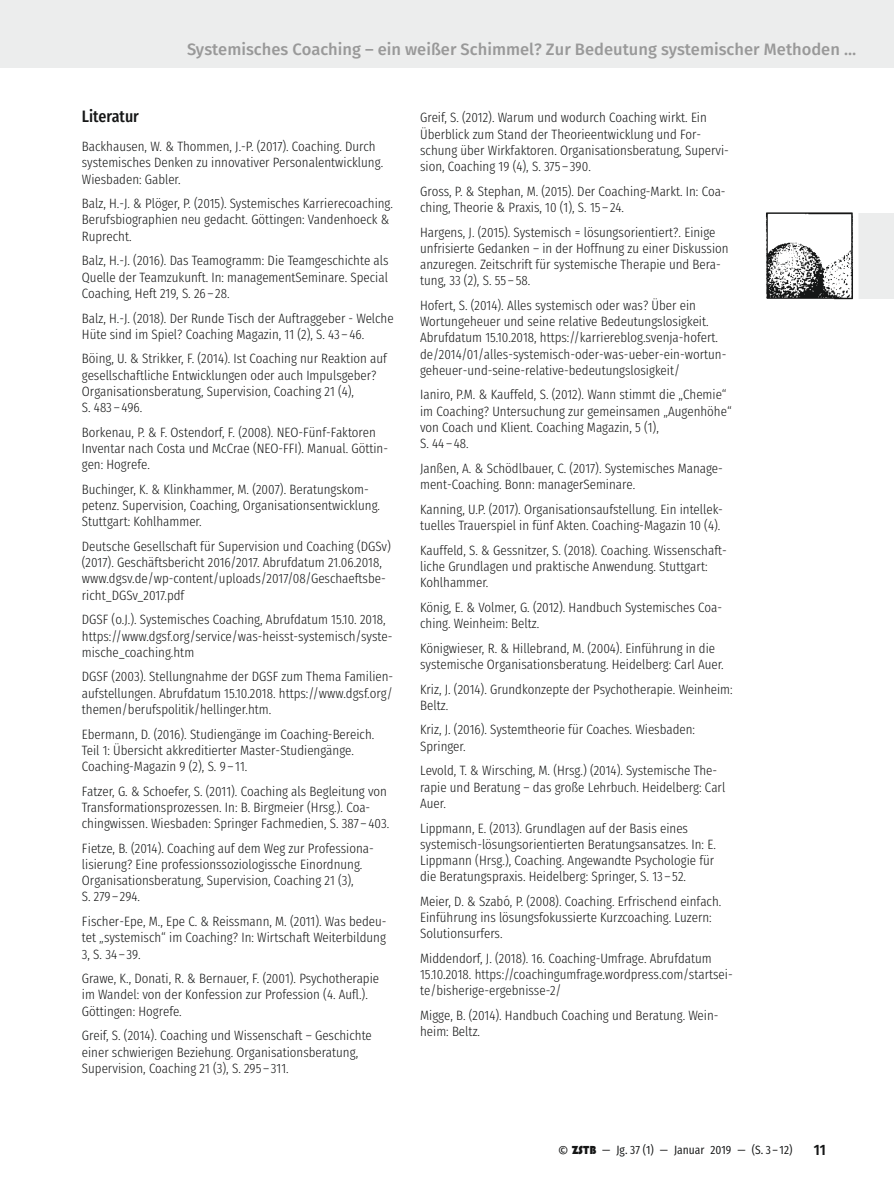
<style>
.page{position:relative;width:894px;height:1193px;background:#fff}
.page>*{position:absolute;margin:0;border:0;box-sizing:border-box;transform-origin:0 0}
.t1{font:500 16.5px "Fira Sans";color:#999}
.t2{font:500 16.5px "Fira Sans Condensed";color:#151616}
.t3{font:600 15px "Fira Sans Condensed";color:#151616}
.t4{font:300 13.5px/16.2px "Fira Sans Condensed";color:#151616}
.t5{font:12px "Fira Sans Condensed";color:#151616}
.s1{font-family:"Fira Sans";font-size:13.5px}
.s2{font-family:"Bauhaus 93"}
</style>
<div class="page">
<div style="left:790px;top:213px;width:103px;height:85px;background:#eceded"></div>
<img style="left:766px;top:212px;width:92px;height:88px">
<hr style="left:0;top:0;width:1px;height:67px;background:#eceded">
<div style="left:1px;top:0;width:892px;height:67px;background:#eceded"></div>
<p class="t1" style="left:187px;top:36px;width:670px">Systemisches Coaching – ein weißer Schimmel? Zur Bedeutung systemischer Methoden …</p>
<p class="t2" style="left:82px;top:101px;width:59px">Literatur</p>
<p class="t4" style="left:82px;top:137px;width:303px">Backhausen, W. &amp; Thommen, J.-P. (2017). Coaching. Durch systemisches Denken zu innovativer Personalentwicklung.<br>Wiesbaden: Gabler.</p>
<p class="t4" style="left:82px;top:194px;width:312px">Balz, H.-J. &amp; Plöger, P. (2015). Systemisches Karrierecoaching.<br>Berufsbiographien neu gedacht. Göttingen: Vandenhoeck &amp;<br>Ruprecht.</p>
<p class="t4" style="left:82px;top:251px;width:308px;text-align:justify">Balz, H.-J. (2016). Das Teamogramm: Die Teamgeschichte als Quelle der Teamzukunft. In: managementSeminare. Special Coaching, Heft 219, S. 26 – 28.</p>
<p class="t4" style="left:82px;top:308px;width:313px">Balz, H.-J. (2018). Der Runde Tisch der Auftraggeber - Welche<br>Hüte sind im Spiel? Coaching Magazin, 11 (2), S. 43 – 46.</p>
<p class="t4" style="left:82px;top:349px;width:306px">Böing, U. &amp; Strikker, F. (2014). Ist Coaching nur Reaktion auf gesellschaftliche Entwicklungen oder auch Impulsgeber?<br>Organisationsberatung, Supervision, Coaching 21 (4),<br>S. 483 – 496.</p>
<p class="t4" style="left:82px;top:422px;width:308px">Borkenau, P. &amp; F. Ostendorf, F. (2008). NEO-Fünf-Faktoren<br>Inventar nach Costa und McCrae (NEO-FFI). Manual. Göttin&shy;gen: Hogrefe.</p>
<p class="t4" style="left:82px;top:480px;width:300px">Buchinger, K. &amp; Klinkhammer, M. (2007). Beratungskom&shy;petenz. Supervision, Coaching, Organisationsentwicklung.<br>Stuttgart: Kohlhammer.</p>
<p class="t4" style="left:82px;top:537px;width:310px">Deutsche Gesellschaft für Supervision und Coaching (DGSv) (2017). Geschäftsbericht 2016/2017. Abrufdatum 21.06.2018, www.dgsv.de/wp-content/uploads/2017/08/Geschaeftsbe&shy;richt_DGSv_2017.pdf</p>
<p class="t4" style="left:82px;top:610px;width:312px">DGSF (o.J.). Systemisches Coaching, Abrufdatum 15.10. 2018, https://www.dgsf.org/service/was-heisst-systemisch/syste&shy;mische_coaching.htm</p>
<p class="t4" style="left:82px;top:667px;width:313px;text-align:justify">DGSF (2003). Stellungnahme der DGSF zum Thema Familien&shy;aufstellungen. Abrufdatum 15.10.2018. https://www.dgsf.org/ themen/berufspolitik/hellinger.htm.</p>
<p class="t4" style="left:82px;top:724px;width:294px">Ebermann, D. (2016). Studiengänge im Coaching-Bereich.<br>Teil 1: Übersicht akkreditierter Master-Studiengänge.<br>Coaching-Magazin 9 (2), S. 9 – 11.</p>
<p class="t4" style="left:82px;top:781px;width:309px">Fatzer, G. &amp; Schoefer, S. (2011). Coaching als Begleitung von<br>Transformationsprozessen. In: B. Birgmeier (Hrsg.). Coa&shy;chingwissen. Wiesbaden: Springer Fachmedien, S. 387 – 403.</p>
<p class="t4" style="left:82px;top:838px;width:293px">Fietze, B. (2014). Coaching auf dem Weg zur Professiona&shy;lisierung? Eine professionssoziologissche Einordnung.<br>Organisationsberatung, Supervision, Coaching 21 (3),<br>S. 279 – 294.</p>
<p class="t4" style="left:82px;top:912px;width:306px;text-align:justify">Fischer-Epe, M., Epe C. &amp; Reissmann, M. (2011). Was bedeu&shy;tet „systemisch“ im Coaching? In: Wirtschaft Weiterbildung 3, S. 34 – 39.</p>
<p class="t4" style="left:82px;top:969px;width:299px">Grawe, K., Donati, R. &amp; Bernauer, F. (2001). Psychotherapie im Wandel: von der Konfession zur Profession (4. Aufl.).<br>Göttingen: Hogrefe.</p>
<p class="t4" style="left:82px;top:1026px;width:291px">Greif, S. (2014). Coaching und Wissenschaft – Geschichte einer schwierigen Beziehung. Organisationsberatung,<br>Supervision, Coaching 21 (3), S. 295 – 311.</p>
<p class="t4" style="left:420px;top:108px;width:310px">Greif, S. (2012). Warum und wodurch Coaching wirkt. Ein Überblick zum Stand der Theorieentwicklung und For&shy;schung über Wirkfaktoren. Organisationsberatung, Supervi&shy;sion, Coaching 19 (4), S. 375 – 390.</p>
<p class="t4" style="left:420px;top:181px;width:307px">Gross, P. &amp; Stephan, M. (2015). Der Coaching-Markt. In: Coa&shy;ching, Theorie &amp; Praxis, 10 (1), S. 15 – 24.</p>
<p class="t4" style="left:420px;top:222px;width:310px">Hargens, J. (2015). Systemisch = lösungsorientiert?. Einige unfrisierte Gedanken – in der Hoffnung zu einer Diskussion anzuregen. Zeitschrift für systemische Therapie und Bera&shy;tung, 33 (2), S. 55 – 58.</p>
<p class="t4" style="left:420px;top:296px;width:308px">Hofert, S. (2014). Alles systemisch oder was? Über ein Wortungeheuer und seine relative Bedeutungslosigkeit.<br>Abrufdatum 15.10.2018, https://karriereblog.svenja-hofert. de/2014/01/alles-systemisch-oder-was-ueber-ein-wortun&shy;geheuer-und-seine-relative-bedeutungslosigkeit/</p>
<p class="t4" style="left:420px;top:385px;width:313px">Ianiro, P.M. &amp; Kauffeld, S. (2012). Wann stimmt die „Chemie“ im Coaching? Untersuchung zur gemeinsamen „Augenhöhe“ von Coach und Klient. Coaching Magazin, 5 (1),<br>S. 44 – 48.</p>
<p class="t4" style="left:420px;top:458px;width:304px">Janßen, A. &amp; Schödlbauer, C. (2017). Systemisches Manage&shy;ment-Coaching. Bonn: managerSeminare.</p>
<p class="t4" style="left:420px;top:499px;width:304px">Kanning, U.P. (2017). Organisationsaufstellung. Ein intellek&shy;tuelles Trauerspiel in fünf Akten. Coaching-Magazin 10 (4).</p>
<p class="t4" style="left:420px;top:540px;width:308px">Kauffeld, S. &amp; Gessnitzer, S. (2018). Coaching. Wissenschaft&shy;liche Grundlagen und praktische Anwendung. Stuttgart:<br>Kohlhammer.</p>
<p class="t4" style="left:420px;top:597px;width:303px">König, E. &amp; Volmer, G. (2012). Handbuch Systemisches Coa&shy;ching. Weinheim: Beltz.</p>
<p class="t4" style="left:420px;top:638px;width:305px">Königwieser, R. &amp; Hillebrand, M. (2004). Einführung in die systemische Organisationsberatung. Heidelberg: Carl Auer.</p>
<p class="t4" style="left:420px;top:679px;width:314px">Kriz, J. (2014). Grundkonzepte der Psychotherapie. Weinheim:<br>Beltz.</p>
<p class="t4" style="left:420px;top:720px;width:276px">Kriz, J. (2016). Systemtheorie für Coaches. Wiesbaden:<br>Springer.</p>
<p class="t4" style="left:420px;top:761px;width:306px">Levold, T. &amp; Wirsching, M. (Hrsg.) (2014). Systemische The&shy;rapie und Beratung – das große Lehrbuch. Heidelberg: Carl<br>Auer.</p>
<p class="t4" style="left:420px;top:818px;width:297px">Lippmann, E. (2013). Grundlagen auf der Basis eines systemisch-lösungsorientierten Beratungsansatzes. In: E.<br>Lippmann (Hrsg.), Coaching. Angewandte Psychologie für die Beratungspraxis. Heidelberg: Springer, S. 13 – 52.</p>
<p class="t4" style="left:420px;top:891px;width:303px">Meier, D. &amp; Szabó, P. (2008). Coaching. Erfrischend einfach.<br>Einführung ins lösungsfokussierte Kurzcoaching. Luzern:<br>Solutionsurfers.</p>
<p class="t4" style="left:420px;top:948px;width:314px">Middendorf, J. (2018). 16. Coaching-Umfrage. Abrufdatum<br>15.10.2018. https://coachingumfrage.wordpress.com/startsei&shy;te/bisherige-ergebnisse-2/</p>
<p class="t4" style="left:420px;top:1006px;width:300px">Migge, B. (2014). Handbuch Coaching und Beratung. Wein&shy;heim: Beltz.</p>
<p class="t5" style="left:558px;top:1139px;width:236px"><span class="s1">©</span> <span class="s2">ZSTB</span> — Jg. 37 (1) — Januar 2019 — (S. 3 – 12)</p>
<p class="t3" style="left:813px;top:1135px;width:13px">11</p>
</div>
